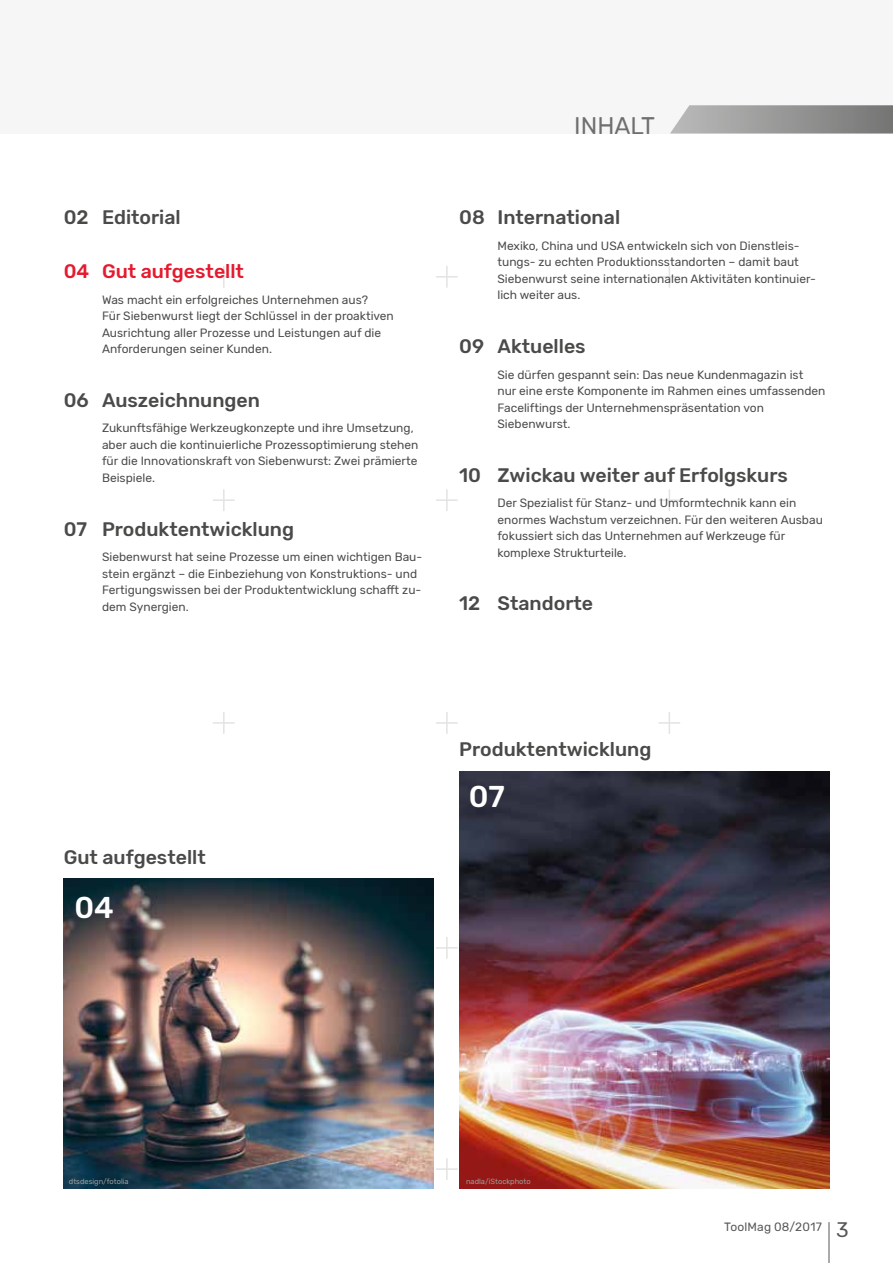
<style>
.page{position:relative;width:893px;height:1263px;background:#fff}
.page>*{position:absolute;margin:0;border:0;box-sizing:border-box;transform-origin:0 0}
.t1{font:500 30px "Rubik";color:#fff}
.t2{font:24px "Rubik";color:#706f6f}
.t3{font:500 19.5px "Rubik";color:#4a4a49}
.t4{font:500 19.5px "Rubik";color:#e51a2f}
.t5{font:12px/16.5px "Rubik";color:#4a4a49}
.t6{font:12px "Rubik";letter-spacing:.015em;color:#575756}
.t7{font:7.5px "Rubik";color:#9d9d9c}
.s1{font-size:21px}
</style>
<div class="page">
<hr style="left:223px;top:489px;width:2px;height:22px;background:#e3e3e2">
<hr style="left:213px;top:499px;width:22px;height:2px;background:#e3e3e2">
<hr style="left:223px;top:266px;width:2px;height:22px;background:#e3e3e2">
<hr style="left:213px;top:276px;width:22px;height:2px;background:#e3e3e2">
<hr style="left:446px;top:489px;width:2px;height:22px;background:#e3e3e2">
<hr style="left:436px;top:499px;width:22px;height:2px;background:#e3e3e2">
<hr style="left:446px;top:266px;width:2px;height:22px;background:#e3e3e2">
<hr style="left:436px;top:276px;width:22px;height:2px;background:#e3e3e2">
<hr style="left:446px;top:712px;width:2px;height:22px;background:#e3e3e2">
<hr style="left:436px;top:722px;width:22px;height:2px;background:#e3e3e2">
<svg style="left:669px;top:489px;width:1px;height:22px"></svg>
<hr style="left:658px;top:499px;width:22px;height:2px;background:#e3e3e2">
<svg style="left:669px;top:266px;width:1px;height:22px"></svg>
<hr style="left:658px;top:276px;width:22px;height:2px;background:#e3e3e2">
<svg style="left:669px;top:712px;width:1px;height:22px"></svg>
<hr style="left:658px;top:722px;width:22px;height:2px;background:#e3e3e2">
<hr style="left:223px;top:712px;width:2px;height:22px;background:#e3e3e2">
<hr style="left:213px;top:722px;width:22px;height:2px;background:#e3e3e2">
<hr style="left:446px;top:937px;width:2px;height:22px;background:#e3e3e2">
<svg style="left:436px;top:947px;width:22px;height:1px"></svg>
<hr style="left:446px;top:1158px;width:2px;height:22px;background:#e3e3e2">
<hr style="left:436px;top:1168px;width:22px;height:2px;background:#e3e3e2">
<div style="left:0;top:0;width:893px;height:134px;background:#f6f6f6"></div>
<hr style="left:829px;top:1222px;width:1px;height:41px;background:#575756">
<svg style="left:670px;top:105px;width:223px;height:29px"></svg>
<img style="left:459px;top:772px;width:370px;height:416px">
<img style="left:64px;top:879px;width:370px;height:309px">
<h2 class="t2" style="left:574px;top:112px;width:24px">inha</h2>
<h2 class="t2" style="left:630px;top:112px;width:26px">lt</h2>
<h3 class="t3" style="left:64px;top:206px;width:118px">02 Editorial</h3>
<h3 class="t3" style="left:459px;top:206px;width:162px">08 International</h3>
<p class="t5" style="left:497px;top:238px;width:320px">Mexiko, China und USA entwickeln sich von Dienstleis&shy;tungs- zu echten Produktionsstandorten – damit baut Siebenwurst seine internationalen Aktivitäten kontinuier&shy;lich weiter aus.</p>
<h3 class="t4" style="left:64px;top:260px;width:182px">04 Gut aufgestellt</h3>
<p class="t5" style="left:102px;top:292px;width:293px">Was macht ein erfolgreiches Unternehmen aus?<br>Für Siebenwurst liegt der Schlüssel in der proaktiven Ausrichtung aller Prozesse und Leistungen auf die Anforderungen seiner Kunden.</p>
<h3 class="t3" style="left:459px;top:335px;width:128px">09 Aktuelles</h3>
<p class="t5" style="left:497px;top:367px;width:329px">Sie dürfen gespannt sein: Das neue Kundenmagazin ist<br>nur eine erste Komponente im Rahmen eines umfassenden Faceliftings der Unternehmenspräsentation von Siebenwurst.</p>
<h3 class="t3" style="left:64px;top:389px;width:198px">06 Auszeichnungen</h3>
<p class="t5" style="left:102px;top:420px;width:318px">Zukunftsfähige Werkzeugkonzepte und ihre Umsetzung, aber auch die kontinuierliche Prozessoptimierung stehen für die I nnovationskraft von Siebenwurst: Zwei prämierte Beispiele.</p>
<h3 class="t3" style="left:459px;top:464px;width:330px">10 Zwickau weiter auf Erfolgskurs</h3>
<p class="t5" style="left:459px;top:495px;width:24px">D</p>
<p class="t5" style="left:497px;top:495px;width:327px;text-indent:8px">er Spezialist für Stanz- und Umformtechnik kann ein enormes Wachstum verzeichnen. Für den weiteren Ausbau fokussiert sich das Unternehmen auf Werkzeuge für komplexe Strukturteile.</p>
<h3 class="t3" style="left:64px;top:518px;width:232px">07 Produktentwicklung</h3>
<p class="t5" style="left:102px;top:549px;width:322px">Siebenwurst hat seine Prozesse um einen wichtigen Bau&shy;stein ergänzt – die Einbeziehung von Konstruktions- und Fertigungswissen bei der Produktentwicklung schafft zu&shy;dem Synergien.</p>
<h3 class="t3" style="left:459px;top:592px;width:135px">12 Standorte</h3>
<h3 class="t3" style="left:64px;top:846px;width:143px">Gut aufgestellt</h3>
<h1 class="t1" style="left:74px;top:890px;width:41px">04</h1>
<h3 class="t3" style="left:459px;top:738px;width:194px">Produktentwicklung</h3>
<h1 class="t1" style="left:469px;top:779px;width:38px">07</h1>
<p class="t7" style="left:69px;top:1177px;width:61px">dtsdesign/fotolia</p>
<p class="t7" style="left:466px;top:1177px;width:66px">nadla/iStockphoto</p>
<p class="t6" style="left:724px;top:1220px;width:126px">ToolMag 08/2017 <span class="s1">3</span></p>
</div>
